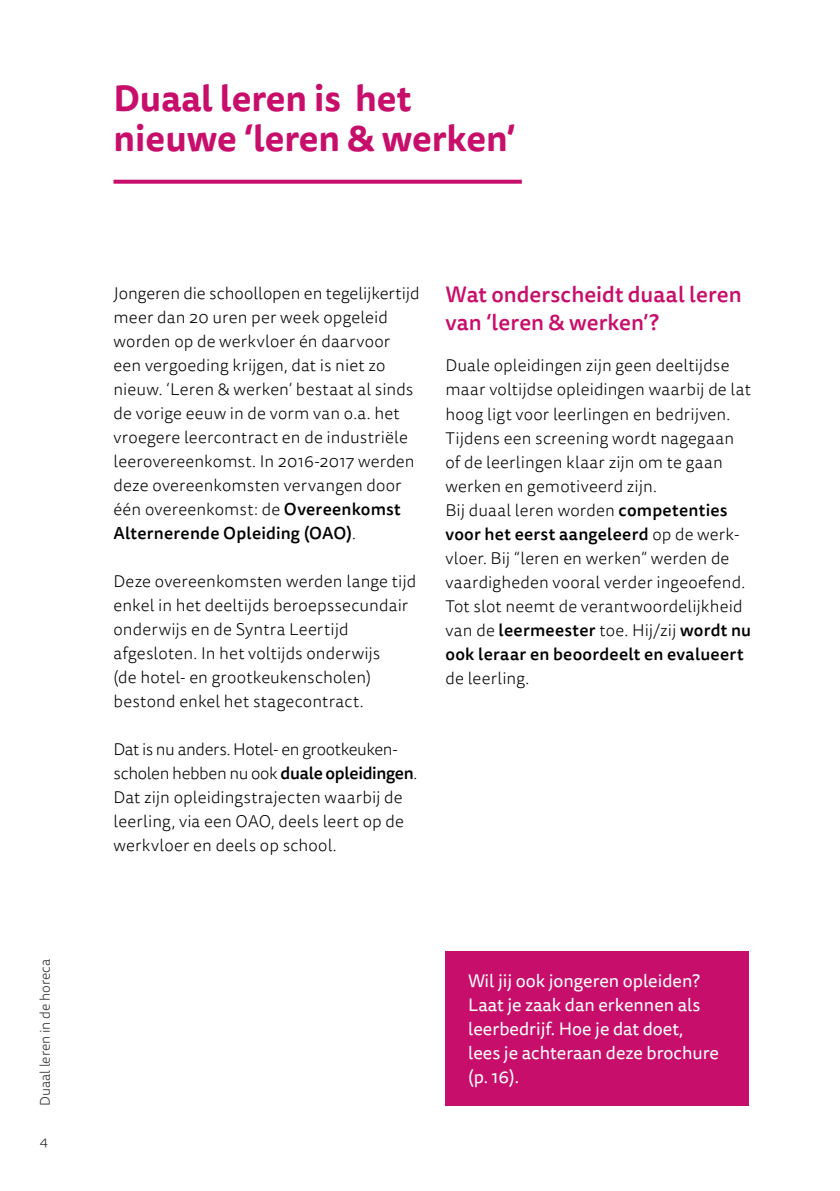
<style>
.page{position:relative;width:840px;height:1191px;background:#fff}
.page>*{position:absolute;margin:0;border:0;box-sizing:border-box;transform-origin:0 0}
.t1{font:700 36px/40px "Tisa Sans OT";color:#c70e6b}
.t2{font:500 22px/28px "Tisa Sans OT";color:#c70e6b}
.t3{font:18px/24px "Tisa Sans OT";color:#fff}
.t4{font:300 17px/24px "Tisa Sans OT";letter-spacing:.005em;color:#000}
.t5{font:300 14px "Tisa Sans OT";color:#282828}
.s1{font-weight:500}
</style>
<div class="page">
<svg style="left:113px;top:180px;width:408px;height:4px;fill:#c70e6b"></svg>
<div style="left:445px;top:951px;width:303px;height:155px;background:#c70e6b"></div>
<p class="t5" style="left:37px;top:1106px;width:149px;rotate:-90deg">Duaal leren in de horeca</p>
<p class="t5" style="left:40px;top:1132px;width:10px">4</p>
<h1 class="t1" style="left:113px;top:80px;width:403px">Duaal leren is het nieuwe ‘leren &amp; werken’</h1>
<p class="t4" style="left:113px;top:282px;width:307px">Jongeren die schoollopen en tegelijkertijd meer dan 20 uren per week opgeleid worden op de werkvloer én daarvoor een vergoeding krijgen, dat is niet zo nieuw. ‘Leren &amp; werken’ bestaat al sinds de vorige eeuw in de vorm van o.a. het vroegere leercontract en de industriële leerovereenkomst. In 2016-2017 werden deze overeenkomsten vervangen door één overeenkomst: de <span class="s1">Overeenkomst Alternerende Opleiding (OAO)</span>.</p>
<p class="t4" style="left:113px;top:570px;width:304px">Deze overeenkomsten werden lange tijd enkel in het deeltijds beroepssecundair onderwijs en de Syntra Leertijd afgesloten. In het voltijds onderwijs<br>(de hotel- en grootkeukenscholen) bestond enkel het stagecontract.</p>
<p class="t4" style="left:113px;top:738px;width:305px">Dat is nu anders. Hotel- en grootkeuken&shy;scholen hebben nu ook <span class="s1">duale opleidingen</span>.<br>Dat zijn opleidingstrajecten waarbij de leerling, via een OAO, deels leert op de werkvloer en deels op school.</p>
<p class="t2" style="left:445px;top:282px;width:297px">Wat onderscheidt duaal leren van ‘leren &amp; werken’?</p>
<p class="t4" style="left:445px;top:355px;width:307px">Duale opleidingen zijn geen deeltijdse maar voltijdse opleidingen waarbij de lat hoog ligt voor leerlingen en bedrijven.<br>Tijdens een screening wordt nagegaan of de leerlingen klaar zijn om te gaan werken en gemotiveerd zijn.<br>Bij duaal leren worden <span class="s1">competenties voor het eerst aangeleerd</span> op de werk&shy;vloer. Bij “leren en werken” werden de vaardigheden vooral verder ingeoefend.<br>Tot slot neemt de verantwoordelijkheid van de <span class="s1">leermeester</span> toe. Hij/zij <span class="s1">wordt nu ook leraar en beoordeelt en evalueert</span></p>
<p class="t4" style="left:445px;top:667px;width:85px">de leerling.</p>
<p class="t3" style="left:468px;top:970px;width:252px">Wil jij ook jongeren opleiden?<br>Laat je zaak dan erkennen als leerbedrijf. Hoe je dat doet, lees je achteraan deze brochure (p. 16).</p>
</div>
